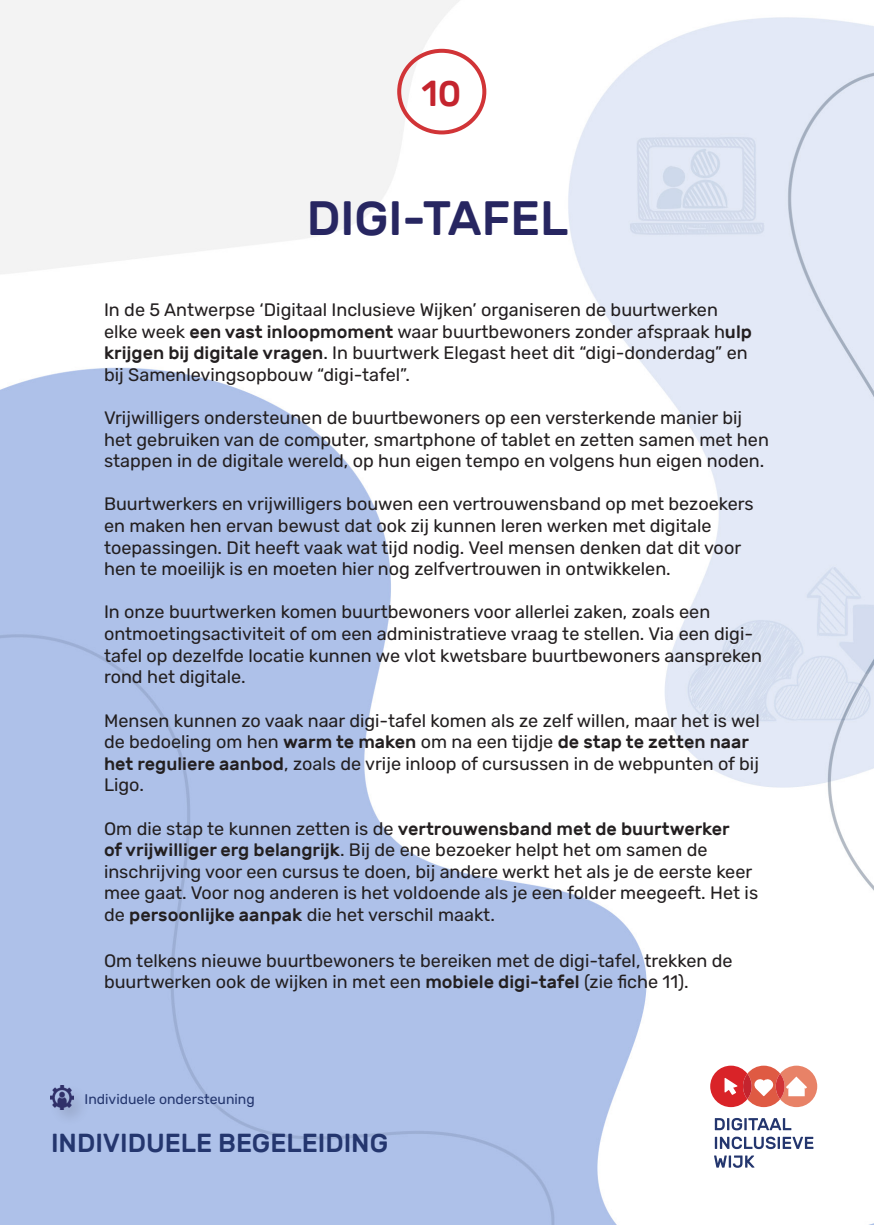
<style>
.page{position:relative;width:874px;height:1225px;background:#fff}
.page>*{position:absolute;margin:0;border:0;box-sizing:border-box;transform-origin:0 0}
.t1{font:500 48px "Rubik";color:#272661}
.t2{font:500 36px "Rubik";color:#c4242e}
.t3{font:500 26px "Rubik";color:#24366e}
.t4{font:18px/21.6px "Rubik";color:#231f20}
.t5{font:14px "Rubik";color:#24366e}
.s1{font-weight:500}
</style>
<div class="page">
<img style="left:0;top:0;width:873px;height:1225px">
<svg style="left:709px;top:1065px;width:107px;height:42px"></svg>
<svg style="left:775px;top:1073px;width:9px;height:26px"></svg>
<svg style="left:714px;top:1118px;width:77px;height:12px"></svg>
<svg style="left:714px;top:1136px;width:99px;height:13px"></svg>
<svg style="left:713px;top:1155px;width:41px;height:12px"></svg>
<div style="left:397px;top:49px;width:89px;height:85px;border:4px solid #d13437;border-radius:50%"></div>
<div style="left:48px;top:1083px;width:44px;height:44px;background:#231f20;opacity:.17"></div>
<img style="left:50px;top:1085px;width:23px;height:24px">
<p class="t2" style="left:421px;top:74px;width:41px">10</p>
<p class="t1" style="left:306px;top:191px;width:263px">DIGI-TAFEL</p>
<p class="t4" style="left:104px;top:299px;width:649px">In de 5 Antwerpse ‘Digitaal Inclusieve Wijken’ organiseren de buurtwerken elke week <span class="s1">een vast inloopmoment</span> waar buurtbewoners zonder afspraak h<span class="s1">ulp krijgen bij digitale vragen</span>. In buurtwerk Elegast heet dit “digi-donderdag” en bij Samenlevingsopbouw “digi-tafel”.</p>
<p class="t4" style="left:104px;top:407px;width:666px">Vrijwilligers ondersteunen de buurtbewoners op een versterkende manier bij het gebruiken van de computer, smartphone of tablet en zetten samen met hen stappen in de digitale wereld, op hun eigen tempo en volgens hun eigen noden.</p>
<p class="t4" style="left:104px;top:494px;width:651px">Buurtwerkers en vrijwilligers bouwen een vertrouwensband op met bezoekers en maken hen ervan bewust dat ook zij kunnen leren werken met digitale toepassingen. Dit heeft vaak wat tijd nodig. Veel mensen denken dat dit voor hen te moeilijk is en moeten hier nog zelfvertrouwen in ontwikkelen.</p>
<p class="t4" style="left:104px;top:602px;width:659px">In onze buurtwerken komen buurtbewoners voor allerlei zaken, zoals een ontmoetingsactiviteit of om een administratieve vraag te stellen. Via een digi&shy;tafel op dezelfde locatie kunnen we vlot kwetsbare buurtbewoners aanspreken rond het digitale.</p>
<p class="t4" style="left:104px;top:710px;width:657px">Mensen kunnen zo vaak naar digi-tafel komen als ze zelf willen, maar het is wel de bedoeling om hen <span class="s1">warm te maken</span> om na een tijdje <span class="s1">de stap te zetten naar het reguliere aanbod</span>, zoals de vrije inloop of cursussen in de webpunten of bij Ligo.</p>
<p class="t4" style="left:104px;top:818px;width:655px">Om die stap te kunnen zetten is de <span class="s1">vertrouwensband met de buurtwerker<br>of vrijwilliger erg belangrijk</span>. Bij de ene bezoeker helpt het om samen de inschrijving voor een cursus te doen, bij andere werkt het als je de eerste keer mee gaat. Voor nog anderen is het voldoende als je een folder meegeeft. Het is de <span class="s1">persoonlijke aanpak</span> die het verschil maakt.</p>
<p class="t4" style="left:104px;top:950px;width:630px">Om telkens nieuwe buurtbewoners te bereiken met de digi-tafel, trekken de buurtwerken ook de wijken in met een <span class="s1">mobiele digi-tafel</span> (zie fiche 11).</p>
<p class="t5" style="left:84px;top:1091px;width:172px">Individuele ondersteuning</p>
<h3 class="t3" style="left:51px;top:1128px;width:338px">INDIVIDUELE BEGELEIDING</h3>
</div>
